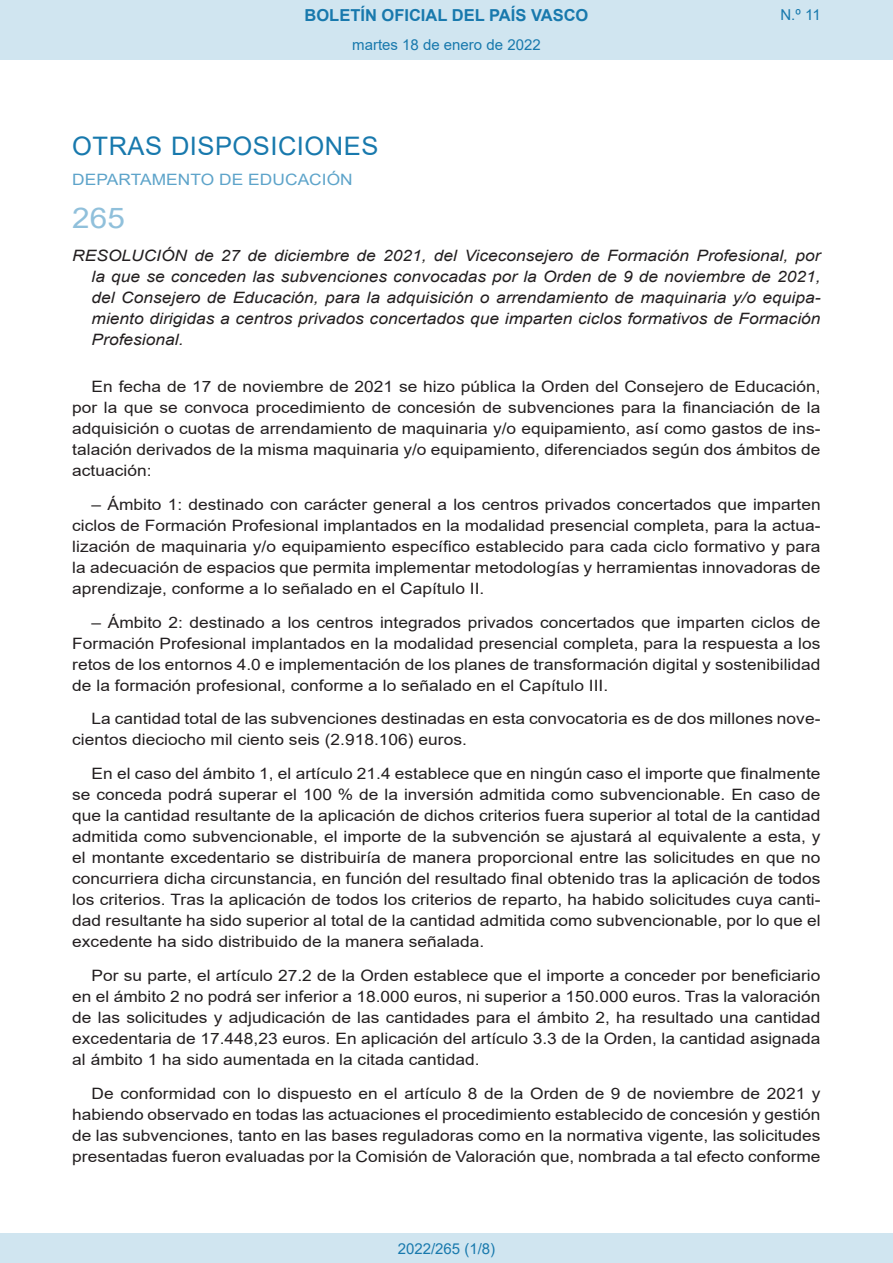
<style>
.page{position:relative;width:893px;height:1263px;background:#fff}
.page>*{position:absolute;margin:0;border:0;box-sizing:border-box;transform-origin:0 0}
.BOPVOrden{font:28.5px "Arial";color:#90c0db;scale:1.11 1}
.BOPVSeccion{font:25.5px "Arial";letter-spacing:.02em;color:#1879ad}
.t1{font:700 16.5px "Arial";color:#1879ad}
.BOPVDetalle{font:15.6px/21px "Arial";color:#231f20;text-align:justify;scale:1.11 1}
.BOPVTitulo{font:italic 15.6px/21px "Arial";color:#231f20;text-align:justify;scale:1.11 1}
.BOPVOrganismo{font:15.6px "Arial";letter-spacing:.005em;color:#5ea4ca;scale:1.11 1}
.Paginacion_Centro{font:15px "Arial";color:#1879ad}
</style>
<div class="page">
<div style="left:0;top:0;width:893px;height:60px;background:#d0e5f0"></div>
<div style="left:0;top:1233px;width:893px;height:30px;background:#d0e5f0"></div>
<p class="t1" style="left:305px;top:3px;width:285px">BOLETÍN OFICIAL DEL PAÍS VASCO</p>
<p class="Paginacion_Centro" style="left:352px;top:35px;width:190px">martes 18 de enero de 2022</p>
<p class="Paginacion_Centro" style="left:780px;top:5px;width:42px">N.º 11</p>
<p class="BOPVSeccion" style="left:72px;top:128px;width:308px">OTRAS DISPOSICIONES</p>
<p class="BOPVOrganismo" style="left:72px;top:169px;width:254px">DEPARTAMENTO DE EDUCACIÓN</p>
<p class="BOPVOrden" style="left:72px;top:198px;width:49px">265</p>
<p class="BOPVTitulo" style="left:92px;top:246px;width:658px;text-indent:-19px">RESOLUCIÓN de 27 de diciembre de 2021, del Viceconsejero de Formación Profesional, por la que se conceden las subvenciones convocadas por la Orden de 9 de noviembre de 2021, del Consejero de Educación, para la adquisición o arrendamiento de maquinaria y/o equipa&shy;miento dirigidas a centros privados concertados que imparten ciclos formativos de Formación Profesional.</p>
<p class="BOPVDetalle" style="left:72px;top:376px;width:676px;text-indent:19px">En fecha de 17 de noviembre de 2021 se hizo pública la Orden del Consejero de Educación, por la que se convoca procedimiento de concesión de subvenciones para la financiación de la adquisición o cuotas de arrendamiento de maquinaria y/o equipamiento, así como gastos de ins&shy;talación derivados de la misma maquinaria y/o equipamiento, diferenciados según dos ámbitos de actuación:</p>
<p class="BOPVDetalle" style="left:72px;top:494px;width:676px;text-indent:19px">– Ámbito 1: destinado con carácter general a los centros privados concertados que imparten ciclos de Formación Profesional implantados en la modalidad presencial completa, para la actua&shy;lización de maquinaria y/o equipamiento específico establecido para cada ciclo formativo y para la adecuación de espacios que permita implementar metodologías y herramientas innovadoras de aprendizaje, conforme a lo señalado en el Capítulo II.</p>
<p class="BOPVDetalle" style="left:72px;top:611px;width:676px;text-indent:19px">– Ámbito 2: destinado a los centros integrados privados concertados que imparten ciclos de Formación Profesional implantados en la modalidad presencial completa, para la respuesta a los retos de los entornos 4.0 e implementación de los planes de transformación digital y sostenibilidad de la formación profesional, conforme a lo señalado en el Capítulo III.</p>
<p class="BOPVDetalle" style="left:72px;top:708px;width:676px;text-indent:19px">La cantidad total de las subvenciones destinadas en esta convocatoria es de dos millones nove&shy;cientos dieciocho mil ciento seis (2.918.106) euros.</p>
<p class="BOPVDetalle" style="left:72px;top:763px;width:676px;text-indent:19px">En el caso del ámbito 1, el artículo 21.4 establece que en ningún caso el importe que finalmente se conceda podrá superar el 100 % de la inversión admitida como subvencionable. En caso de que la cantidad resultante de la aplicación de dichos criterios fuera superior al total de la cantidad admitida como subvencionable, el importe de la subvención se ajustará al equivalente a esta, y el montante excedentario se distribuiría de manera proporcional entre las solicitudes en que no concurriera dicha circunstancia, en función del resultado final obtenido tras la aplicación de todos los criterios. Tras la aplicación de todos los criterios de reparto, ha habido solicitudes cuya canti&shy;dad resultante ha sido superior al total de la cantidad admitida como subvencionable, por lo que el excedente ha sido distribuido de la manera señalada.</p>
<p class="BOPVDetalle" style="left:72px;top:965px;width:676px;text-indent:19px">Por su parte, el artículo 27.2 de la Orden establece que el importe a conceder por beneficiario en el ámbito 2 no podrá ser inferior a 18.000 euros, ni superior a 150.000 euros. Tras la valoración de las solicitudes y adjudicación de las cantidades para el ámbito 2, ha resultado una cantidad excedentaria de 17.448,23 euros. En aplicación del artículo 3.3 de la Orden, la cantidad asignada al ámbito 1 ha sido aumentada en la citada cantidad.</p>
<p class="BOPVDetalle" style="left:72px;top:1082px;width:676px;text-indent:19px">De conformidad con lo dispuesto en el artículo 8 de la Orden de 9 de noviembre de 2021 y habiendo observado en todas las actuaciones el procedimiento establecido de concesión y gestión de las subvenciones, tanto en las bases reguladoras como en la normativa vigente, las solicitudes presentadas fueron evaluadas por la Comisión de Valoración que, nombrada a tal efecto conforme</p>
<p class="Paginacion_Centro" style="left:398px;top:1238px;width:99px">2022/265 (1/8)</p>
</div>
